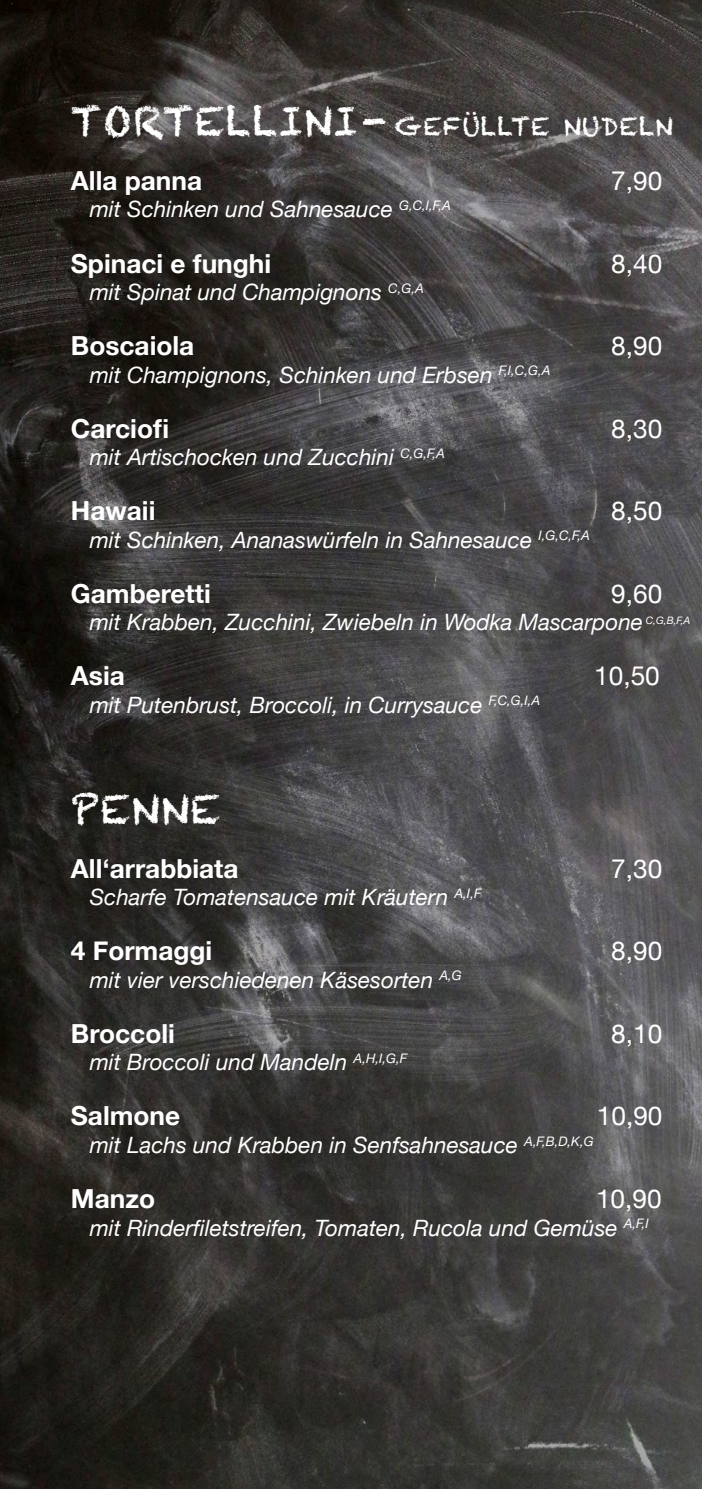
<style>
.page{position:relative;width:702px;height:1489px;background:#fff}
.page>*{position:absolute;margin:0;border:0;box-sizing:border-box;transform-origin:0 0}
.t1{font:40px "Chalkduster";letter-spacing:.03em;color:#fff}
.t2{font:700 26.25px "Helvetica Neue";color:#fff}
.t3{font:26.25px "Helvetica Neue";color:#fff}
.t4{font:25px "Chalkduster";letter-spacing:.03em;color:#fff}
.t5{font:italic 22.5px "Helvetica Neue";color:#fff}
.s1{font-size:40px}
</style>
<div class="page">
<img style="left:0;top:0;width:702px;height:1488px">
<p class="t4" style="left:71px;top:112px;width:603px"><span class="s1">TORTELLINI-</span> GEFÜLLTE NUDELN</p>
<p class="t2" style="left:71px;top:160px;width:133px">Alla panna</p>
<p class="t3" style="left:611px;top:162px;width:53px">7,90</p>
<p class="t5" style="left:90px;top:193px;width:362px">mit Schinken und Sahnesauce <sup>G,C,I,F,A</sup></p>
<p class="t2" style="left:71px;top:242px;width:202px">Spinaci e funghi</p>
<p class="t3" style="left:611px;top:244px;width:53px">8,40</p>
<p class="t5" style="left:90px;top:276px;width:335px">mit Spinat und Champignons <sup>C,G,A</sup></p>
<p class="t2" style="left:71px;top:325px;width:125px">Boscaiola</p>
<p class="t3" style="left:611px;top:327px;width:53px">8,90</p>
<p class="t5" style="left:90px;top:358px;width:462px">mit Champignons, Schinken und Erbsen <sup>F,I,C,G,A</sup></p>
<p class="t2" style="left:71px;top:407px;width:100px">Carciofi</p>
<p class="t3" style="left:611px;top:409px;width:53px">8,30</p>
<p class="t5" style="left:90px;top:441px;width:357px">mit Artischocken und Zucchini <sup>C,G,F,A</sup></p>
<p class="t2" style="left:71px;top:490px;width:86px">Hawaii</p>
<p class="t3" style="left:611px;top:492px;width:53px">8,50</p>
<p class="t5" style="left:90px;top:523px;width:502px">mit Schinken, Ananaswürfeln in Sahnesauce <sup>I,G,C,F,A</sup></p>
<p class="t2" style="left:71px;top:572px;width:141px">Gamberetti</p>
<p class="t3" style="left:611px;top:574px;width:53px">9,60</p>
<p class="t5" style="left:90px;top:606px;width:602px">mit Krabben, Zucchini, Zwiebeln in Wodka Mascarpone <sup>C,G,B,F,A</sup></p>
<p class="t2" style="left:71px;top:655px;width:55px">Asia</p>
<p class="t3" style="left:594px;top:657px;width:67px">10,50</p>
<p class="t5" style="left:90px;top:688px;width:452px">mit Putenbrust, Broccoli, in Currysauce <sup>F,C,G,I,A</sup></p>
<p class="t1" style="left:71px;top:785px;width:151px">PENNE</p>
<p class="t2" style="left:71px;top:847px;width:169px">All‘arrabbiata</p>
<p class="t3" style="left:611px;top:849px;width:53px">7,30</p>
<p class="t5" style="left:90px;top:881px;width:393px">Scharfe Tomatensauce mit Kräutern <sup>A,I,F</sup></p>
<p class="t2" style="left:71px;top:930px;width:143px">4 Formaggi</p>
<p class="t3" style="left:611px;top:932px;width:53px">8,90</p>
<p class="t5" style="left:90px;top:963px;width:373px">mit vier verschiedenen Käsesorten <sup>A,G</sup></p>
<p class="t2" style="left:71px;top:1012px;width:105px">Broccoli</p>
<p class="t3" style="left:611px;top:1014px;width:53px">8,10</p>
<p class="t5" style="left:90px;top:1046px;width:319px">mit Broccoli und Mandeln <sup>A,H,I,G,F</sup></p>
<p class="t2" style="left:71px;top:1095px;width:111px">Salmone</p>
<p class="t3" style="left:596px;top:1097px;width:67px">10,90</p>
<p class="t5" style="left:90px;top:1128px;width:505px">mit Lachs und Krabben in Senfsahnesauce <sup>A,F,B,D,K,G</sup></p>
<p class="t2" style="left:71px;top:1177px;width:86px">Manzo</p>
<p class="t3" style="left:596px;top:1179px;width:67px">10,90</p>
<p class="t5" style="left:90px;top:1211px;width:560px">mit Rinderfiletstreifen, Tomaten, Rucola und Gemüse <sup>A,F,I</sup></p>
</div>
